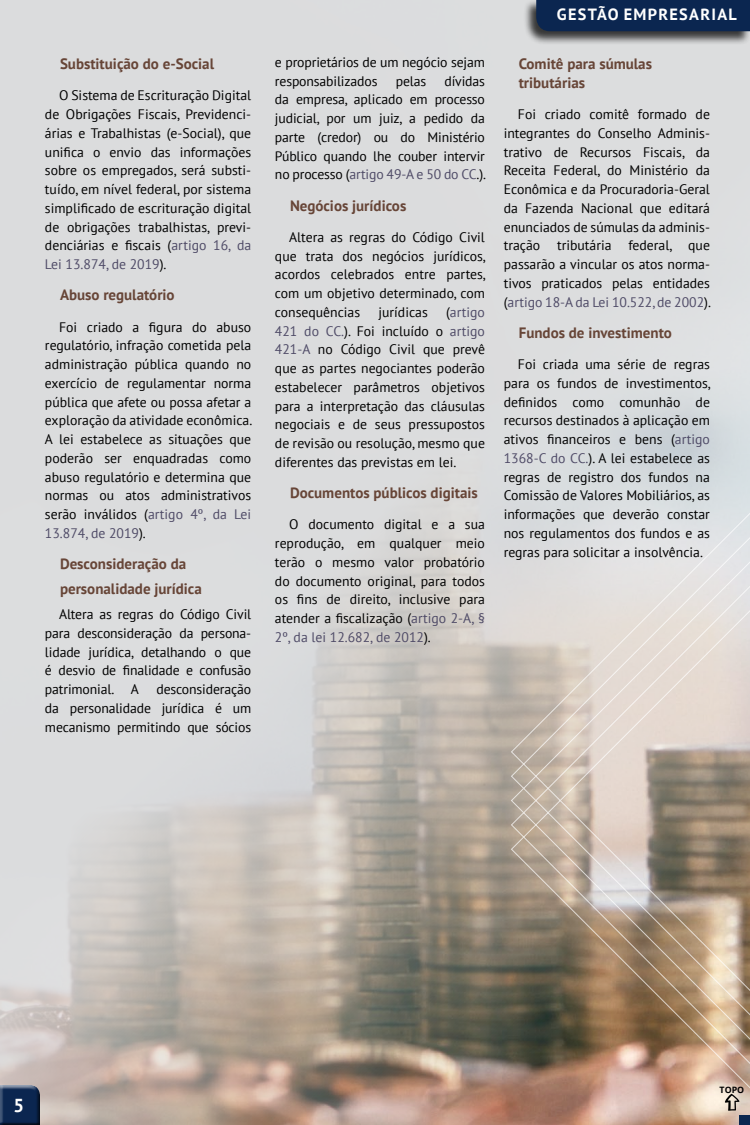
<style>
.page{position:relative;width:750px;height:1125px;background:#fff}
.page>*{position:absolute;margin:0;border:0;box-sizing:border-box;transform-origin:0 0}
.t1{font:700 18.75px "PT Sans";color:#fff}
.t2{font:700 16.25px "PT Sans";letter-spacing:.08em;color:#fff}
.t3{font:700 15px/25px "PT Sans";color:#674537}
.t4{font:13.75px/18.8px "PT Sans";color:#000;text-align:justify}
.t5{font:700 8.75px "Open Sans";color:#000}
.s1{color:#4f4b67}
</style>
<div class="page">
<img style="left:0;top:0;width:750px;height:1125px">
<div style="left:0;top:1081px;width:42px;height:44px;background:#fff;opacity:.75"></div>
<div style="left:0;top:1087px;width:44px;height:38px;background:#000;opacity:.75"></div>
<svg style="left:510px;top:198px;width:240px;height:927px;background:#c7beb5"></svg>
<div style="left:740px;top:1115px;width:10px;height:10px;background:#0b2650"></div>
<div style="left:523px;top:0;width:227px;height:45px;background:#000;opacity:.75"></div>
<div style="left:536px;top:0;width:214px;height:31px;background:#0b2650"></div>
<svg style="left:725px;top:1094px;width:15px;height:17px"></svg>
<p class="t3" style="left:60px;top:51px;width:156px">Substituição do e-Social</p>
<p class="t4" style="left:45px;top:86px;width:208px;text-indent:14px">O Sistema de Escrituração Digital de Obrigações Fiscais, Previdenci&shy;árias e Trabalhistas (e-Social), que unifica o envio das informações sobre os empregados, será substi&shy;tuído, em nível federal, por sistema simplificado de escrituração digital de obrigações trabalhistas, previ&shy;denciárias e fiscais (<span class="s1">artigo 16, da Lei 13.874, de 2019</span>).</p>
<p class="t3" style="left:60px;top:282px;width:116px">Abuso regulatório</p>
<p class="t4" style="left:45px;top:317px;width:209px;text-indent:14px">Foi criado a figura do abuso regulatório, infração cometida pela administração pública quando no exercício de regulamentar norma pública que afete ou possa afetar a exploração da atividade econômica.<br>A lei estabelece as situações que poderão ser enquadradas como abuso regulatório e determina que normas ou atos administrativos serão inválidos (<span class="s1">artigo 4º, da Lei 13.874, de 2019</span>).</p>
<p class="t3" style="left:60px;top:551px;width:143px">Desconsideração da personalidade jurídica</p>
<p class="t4" style="left:45px;top:605px;width:208px;text-indent:14px">Altera as regras do Código Civil para desconsideração da persona&shy;lidade jurídica, detalhando o que é desvio de finalidade e confusão patrimonial. A</p>
<p class="t4" style="left:45px;top:680px;width:208px;text-indent:111px">desconsideração da personalidade jurídica é um mecanismo permitindo que sócios</p>
<p class="t4" style="left:275px;top:52px;width:212px">e proprietários de um negócio sejam responsabilizados</p>
<p class="t4" style="left:275px;top:71px;width:213px;text-indent:169px">dívidas da empresa, aplicado em processo judicial, por um juiz, a pedido da parte (credor) ou do Ministério Público quando lhe couber intervir no processo (<span class="s1">artigo 49-A e 50 do CC</span>.).</p>
<p class="t3" style="left:290px;top:193px;width:118px">Negócios jurídicos</p>
<p class="t4" style="left:275px;top:227px;width:213px;text-indent:14px">Altera as regras do Código Civil que trata dos negócios jurídicos, acordos celebrados entre partes, com um objetivo determinado, com consequências</p>
<p class="t4" style="left:396px;top:71px;width:32px">pelas</p>
<p class="t4" style="left:378px;top:302px;width:51px">jurídicas</p>
<p class="t4" style="left:275px;top:302px;width:212px;text-indent:171px">(<span class="s1">artigo 421 do CC.</span>). Foi incluído o <span class="s1">artigo 421-A</span> no Código Civil que prevê que as partes negociantes poderão estabelecer parâmetros objetivos para a interpretação das cláusulas negociais e de seus pressupostos de revisão ou resolução, mesmo que diferentes das previstas em lei.</p>
<p class="t3" style="left:290px;top:480px;width:189px">Documentos públicos digitais</p>
<p class="t4" style="left:275px;top:515px;width:212px;text-indent:14px">O documento digital e a sua reprodução, em qualquer meio terão o mesmo valor probatório do documento original, para todos os fins de direito, inclusive para atender a fiscalização (<span class="s1">artigo 2-A, § 2º, da lei 12.682, de 2012</span>).</p>
<p class="t2" style="left:557px;top:4px;width:181px">GESTÃO EMPRESARIAL</p>
<p class="t3" style="left:519px;top:54px;width:135px;line-height:18.8px">Comitê para súmulas tributárias</p>
<p class="t4" style="left:504px;top:105px;width:209px;text-indent:14px">Foi criado comitê formado de integrantes do Conselho Adminis&shy;trativo de Recursos Fiscais, da Receita Federal, do Ministério da Econômica e da Procuradoria-Geral da Fazenda Nacional que editará enunciados de súmulas da adminis&shy;tração tributária federal, que passarão a vincular os atos norma&shy;tivos praticados pelas entidades (<span class="s1">artigo 18-A da Lei 10.522, de 2002</span>).</p>
<p class="t3" style="left:519px;top:320px;width:155px">Fundos de investimento</p>
<p class="t4" style="left:504px;top:355px;width:209px;text-indent:14px">Foi criada uma série de regras para os fundos de investimentos, definidos como comunhão de recursos destinados à aplicação em ativos financeiros e bens (<span class="s1">artigo 1368-C do CC.</span>). A lei estabelece as regras de registro dos fundos na Comissão de Valores Mobiliários, as informações que deverão constar nos regulamentos dos fundos e as regras para solicitar a insolvência.</p>
<h1 class="t1" style="left:13px;top:1093px;width:12px">5</h1>
<p class="t5" style="left:720px;top:1083px;width:26px">TOPO</p>
</div>
